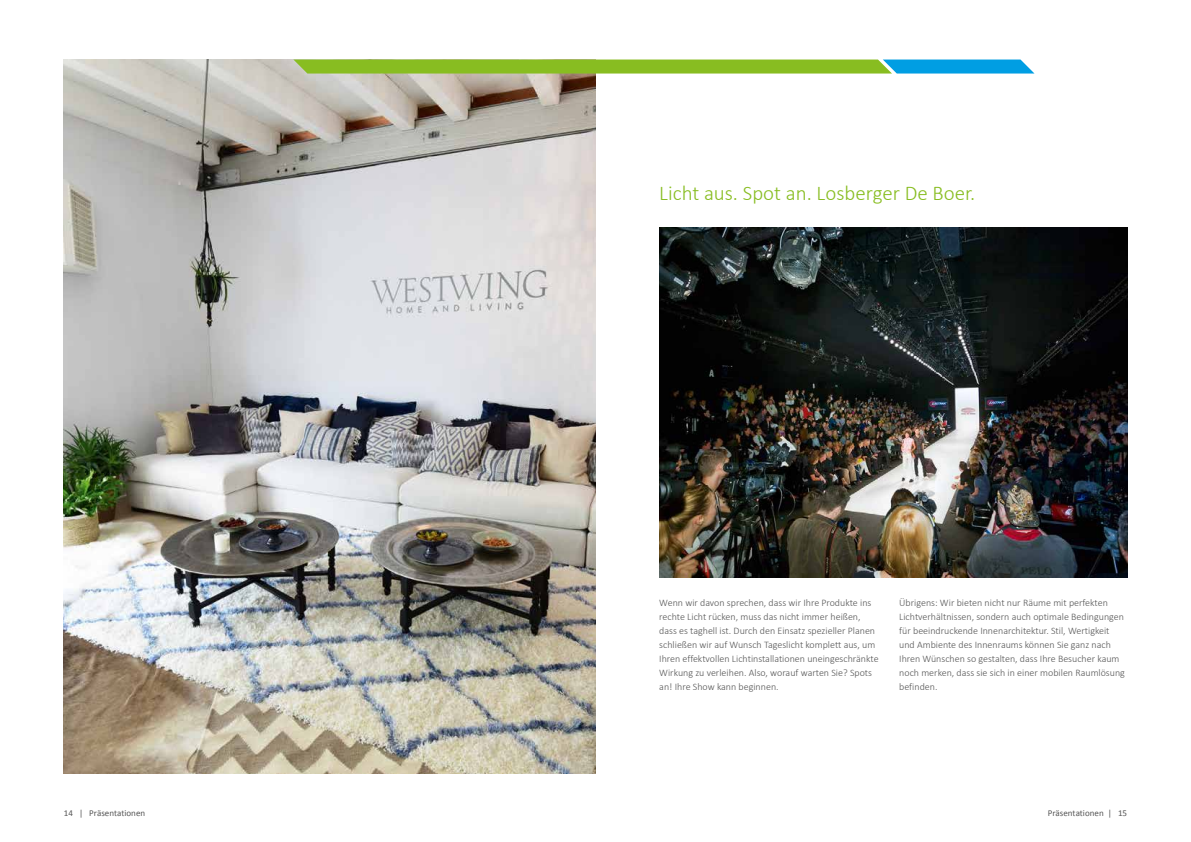
<style>
.page{position:relative;width:1191px;height:842px;background:#fff}
.page>*{position:absolute;margin:0;border:0;box-sizing:border-box;transform-origin:0 0}
.t1{font:300 21px "Calibri";color:#88bd21}
.t2{font:300 10px/14px "Calibri";color:#565656}
.t3{font:9px "Calibri";color:#565656}
</style>
<div class="page">
<img style="left:659px;top:228px;width:468px;height:350px">
<img style="left:64px;top:60px;width:531px;height:714px">
<svg style="left:293px;top:60px;width:741px;height:14px;background:#75b94f"></svg>
<h1 class="t1" style="left:659px;top:180px;width:317px">Licht aus. Spot an. Losberger De Boer.</h1>
<p class="t2" style="left:659px;top:595px;width:221px">Wenn wir davon sprechen, dass wir Ihre Produkte ins rechte Licht rücken, muss das nicht immer heißen, dass es taghell ist. Durch den Einsatz spezieller Planen schließen wir auf Wunsch Tageslicht komplett aus, um Ihren effektvollen Lichtinstallationen uneingeschränkte Wirkung zu verleihen. Also, worauf warten Sie? Spots an! Ihre Show kann beginnen.</p>
<p class="t2" style="left:899px;top:595px;width:227px">Übrigens: Wir bieten nicht nur Räume mit perfekten Lichtverhältnissen, sondern auch optimale Bedingungen für beeindruckende Innenarchitektur. Stil, Wertigkeit und Ambiente des Innenraums können Sie ganz nach Ihren Wünschen so gestalten, dass Ihre Besucher kaum noch merken, dass sie sich in einer mobilen Raumlösung befinden.</p>
<p class="t3" style="left:64px;top:807px;width:83px">14 | Präsentationen</p>
<p class="t3" style="left:1047px;top:807px;width:81px">Präsentationen | 15</p>
</div>
